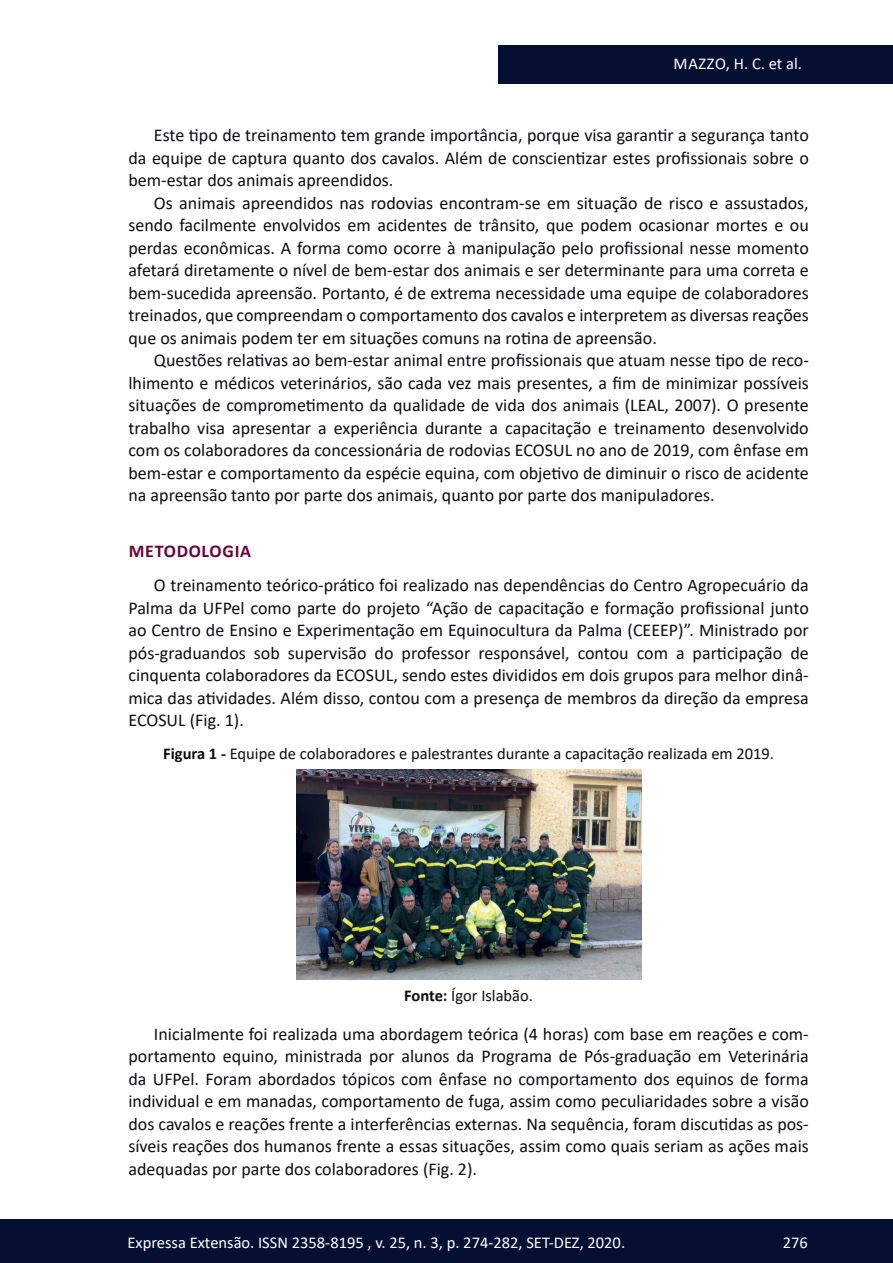
<style>
.page{position:relative;width:893px;height:1263px;background:#fff}
.page>*{position:absolute;margin:0;border:0;box-sizing:border-box;transform-origin:0 0}
.t1{font:18px/22.5px "Calibri";color:#0b0e11;text-align:justify}
.t2{font:700 18px "Calibri";letter-spacing:.04em;color:#6c0439}
.t3{font:16.5px "Calibri";color:#0b0e11}
.t4{font:16.5px "Calibri";color:#fff}
.t5{font:16.5px "Calibri";letter-spacing:.035em;color:#fff}
.s1{font-weight:700}
</style>
<div class="page">
<div style="left:0;top:1219px;width:893px;height:44px;background:#040f32"></div>
<div style="left:498px;top:45px;width:395px;height:39px;background:#040f32"></div>
<img style="left:296px;top:770px;width:345px;height:209px">
<p class="t5" style="left:674px;top:52px;width:130px">MAZZO, H. C. et al.</p>
<p class="t1" style="left:128px;top:124px;width:682px;text-indent:26px">Este tipo de treinamento tem grande importância, porque visa garantir a segurança tanto da equipe de captura quanto dos cavalos. Além de conscientizar estes profissionais sobre o bem-estar dos animais apreendidos.</p>
<p class="t1" style="left:128px;top:191px;width:682px;text-indent:26px">Os animais apreendidos nas rodovias encontram-se em situação de risco e assustados, sendo facilmente envolvidos em acidentes de trânsito, que podem ocasionar mortes e ou perdas econômicas. A forma como ocorre à manipulação pelo profissional nesse momento afetará diretamente o nível de bem-estar dos animais e ser determinante para uma correta e bem-sucedida apreensão. Portanto, é de extrema necessidade uma equipe de colaboradores treinados, que compreendam o comportamento dos cavalos e interpretem as diversas reações que os animais podem ter em situações comuns na rotina de apreensão.</p>
<p class="t1" style="left:128px;top:349px;width:682px;text-indent:26px">Questões relativas ao bem-estar animal entre profissionais que atuam nesse tipo de reco&shy;lhimento e médicos veterinários, são cada vez mais presentes, a fim de minimizar possíveis situações de comprometimento da qualidade de vida dos animais (LEAL, 2007). O presente trabalho visa apresentar a experiência durante a capacitação e treinamento desenvolvido com os colaboradores da concessionária de rodovias ECOSUL no ano de 2019, com ênfase em bem-estar e comportamento da espécie equina, com objetivo de diminuir o risco de acidente na apreensão tanto por parte dos animais, quanto por parte dos manipuladores.</p>
<p class="t2" style="left:129px;top:538px;width:124px">METODOLOGIA</p>
<p class="t1" style="left:128px;top:574px;width:682px;text-indent:26px">O treinamento teórico-prático foi realizado nas dependências do Centro Agropecuário da Palma da UFPel como parte do projeto “Ação de capacitação e formação profissional junto ao Centro de Ensino e Experimentação em Equinocultura da Palma (CEEEP)”. Ministrado por pós-graduandos sob supervisão do professor responsável, contou com a participação de cinquenta colaboradores da ECOSUL, sendo estes divididos em dois grupos para melhor dinâ&shy;mica das atividades. Além disso, contou com a presença de membros da direção da empresa ECOSUL (Fig. 1).</p>
<p class="t3" style="left:163px;top:742px;width:612px"><span class="s1">Figura 1 -</span> Equipe de colaboradores e palestrantes durante a capacitação realizada em 2019.</p>
<p class="t3" style="left:404px;top:984px;width:130px"><span class="s1">Fonte:</span> Ígor Islabão.</p>
<p class="t1" style="left:128px;top:1022px;width:682px;text-indent:26px">Inicialmente foi realizada uma abordagem teórica (4 horas) com base em reações e com&shy;portamento equino, ministrada por alunos da Programa de Pós-graduação em Veterinária da UFPel. Foram abordados tópicos com ênfase no comportamento dos equinos de forma individual e em manadas, comportamento de fuga, assim como peculiaridades sobre a visão dos cavalos e reações frente a interferências externas. Na sequência, foram discutidas as pos&shy;síveis reações dos humanos frente a essas situações, assim como quais seriam as ações mais adequadas por parte dos colaboradores (Fig. 2).</p>
<p class="t4" style="left:128px;top:1230px;width:499px">Expressa Extensão. ISSN 2358-8195 , v. 25, n. 3, p. 274-282, SET-DEZ, 2020.</p>
<p class="t4" style="left:783px;top:1230px;width:27px">276</p>
</div>
